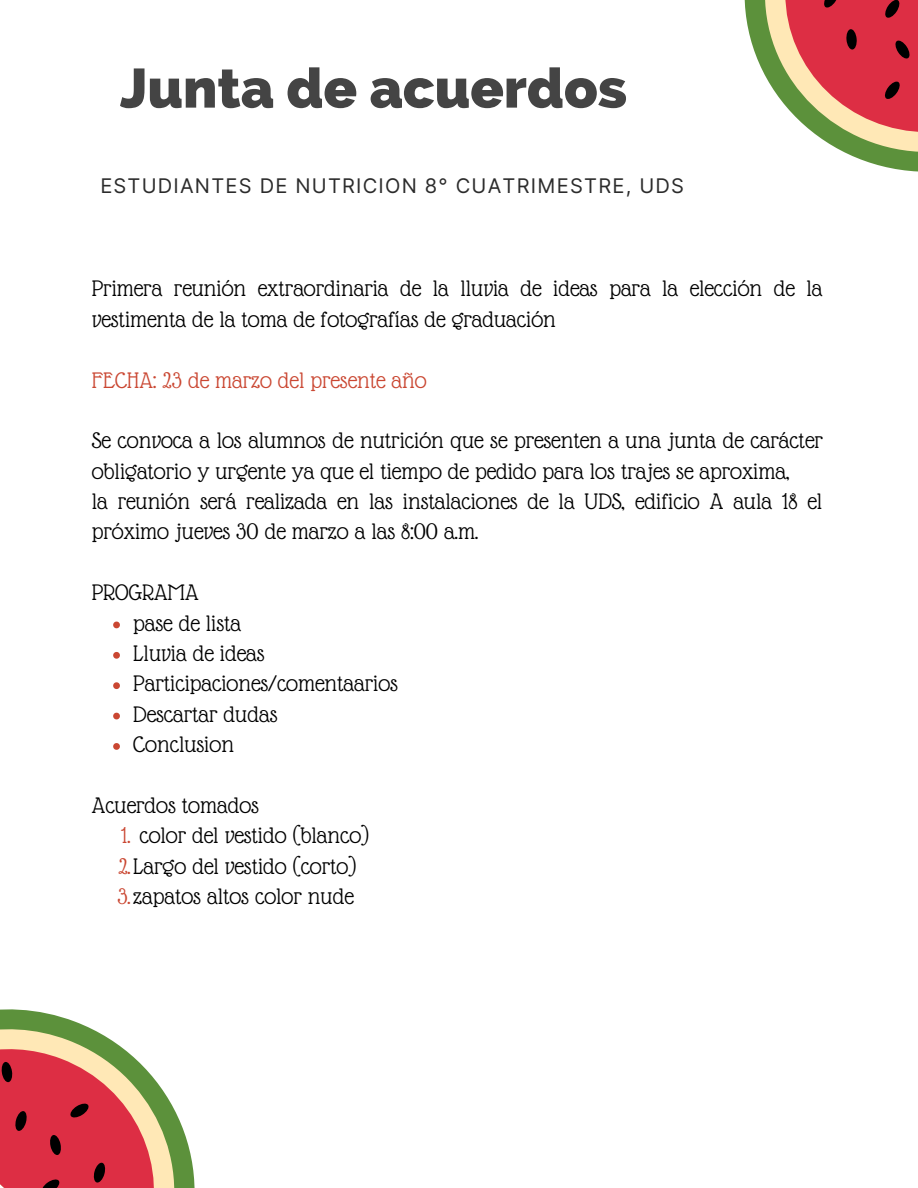
<style>
.page{position:relative;width:918px;height:1188px;background:#fff}
.page>*{position:absolute;margin:0;border:0;box-sizing:border-box;transform-origin:0 0}
.t1{font:800 55.2px "Raleway";color:#444}
.t2{font:24.45px/30.3px "Glass Antiqua";color:#000}
.t3{font:24.45px "Glass Antiqua";color:#ca4732}
.t4{font:20.1px "Inter";letter-spacing:.06em;color:#2b2b2b}
.s1{color:#ca4732}
</style>
<div class="page">
<svg style="left:113px;top:622px;width:7px;height:6px"></svg>
<svg style="left:113px;top:652px;width:7px;height:7px"></svg>
<svg style="left:113px;top:682px;width:7px;height:7px"></svg>
<svg style="left:113px;top:713px;width:7px;height:6px"></svg>
<svg style="left:113px;top:743px;width:7px;height:7px"></svg>
<svg style="left:745px;top:0;width:173px;height:172px"></svg>
<svg style="left:0;top:1011px;width:194px;height:177px"></svg>
<h1 class="t1" style="left:120px;top:56px;width:509px">Junta de acuerdos</h1>
<p class="t4" style="left:100px;top:174px;width:585px">ESTUDIANTES DE NUTRICION 8° CUATRIMESTRE, UDS</p>
<p class="t2" style="left:92px;top:274px;width:732px">Primera reunión extraordinaria de la lluvia de ideas para la elección de la vestimenta de la toma de fotografías de graduación</p>
<p class="t3" style="left:92px;top:367px;width:336px">FECHA: 23 de marzo del presente año</p>
<p class="t2" style="left:92px;top:425px;width:733px">Se convoca a los alumnos de nutrición que se presenten a una junta de carácter obligatorio y urgente ya que el tiempo de pedido para los trajes se aproxima,<br>la reunión será realizada en las instalaciones de la UDS, edificio A aula 18 el próximo jueves 30 de marzo a las 8:00 a.m.</p>
<p class="t2" style="left:92px;top:577px;width:108px">PROGRAMA</p>
<p class="t2" style="left:133px;top:608px;width:266px">pase de lista<br>Lluvia de ideas<br>Participaciones/comentaarios<br>Descartar dudas<br>Conclusion</p>
<p class="t2" style="left:92px;top:790px;width:169px">Acuerdos tomados</p>
<p class="t2" style="left:117px;top:820px;width:253px"><span class="s1">1.</span> color del vestido (blanco)<br><span class="s1">2.</span>Largo del vestido (corto)<br><span class="s1">3.</span>zapatos altos color nude</p>
</div>
